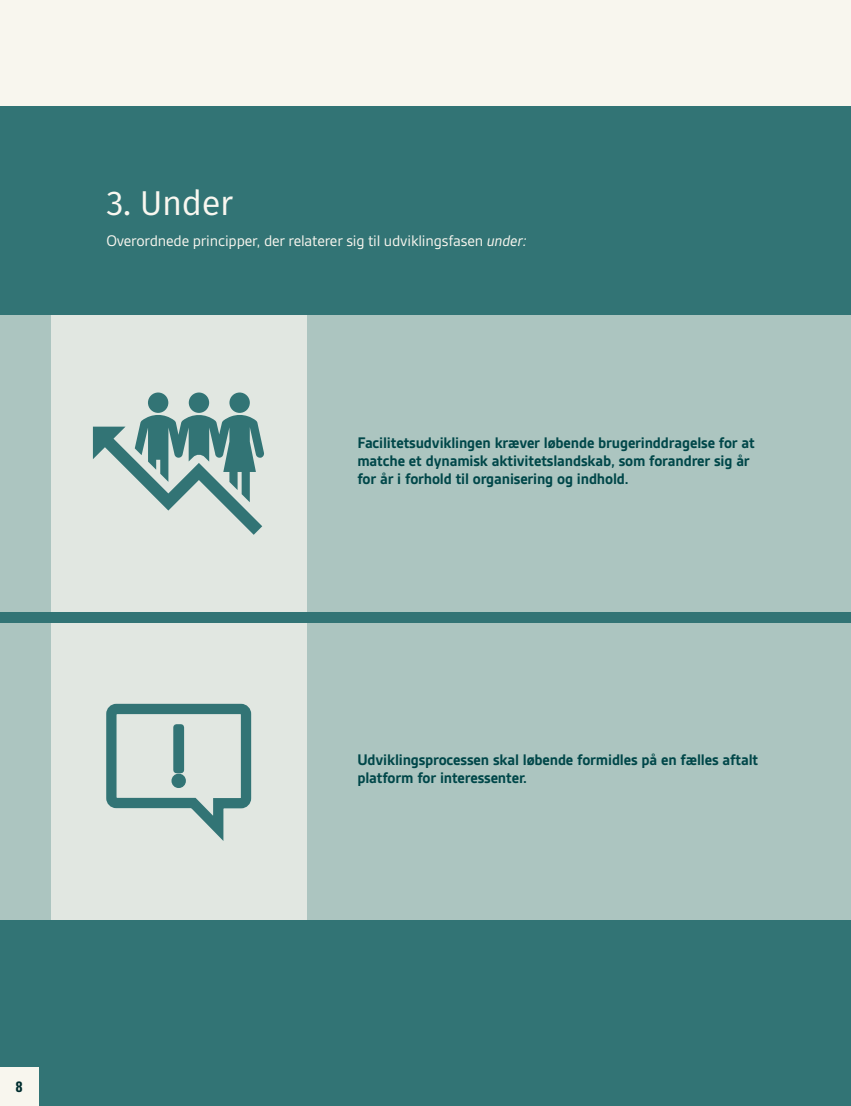
<style>
.page{position:relative;width:851px;height:1106px;background:#fff}
.page>*{position:absolute;margin:0;border:0;box-sizing:border-box;transform-origin:0 0}
.t1{font:34.5px "Fira Sans";letter-spacing:-.01em;color:#f9f7f0}
.H3_Mellemrubrik{font:700 16.5px/18px "Gesta";letter-spacing:-.01em;color:#004749}
.P_neg{font:16.5px "Gesta";letter-spacing:-.01em;color:#f8f6ef}
.t2{font:700 condensed 15px "Univers LT Std";color:#002d2e}
.s1{font-style:italic}
</style>
<div class="page">
<div style="left:0;top:0;width:850px;height:1106px;background:#f8f6ee"></div>
<div style="left:0;top:106px;width:850px;height:1000px;background:#acc5c0"></div>
<div style="left:51px;top:623px;width:255px;height:298px;background:#e1e7e1"></div>
<svg style="left:106px;top:703px;width:146px;height:138px"></svg>
<div style="left:173px;top:724px;width:11px;height:49px;border:6px solid #327475"></div>
<div style="left:174px;top:776px;width:9px;height:9px;background:#327475;border-radius:50%"></div>
<div style="left:171px;top:773px;width:15px;height:15px;border:6px solid #327475;border-radius:50%"></div>
<div style="left:51px;top:315px;width:255px;height:297px;background:#e1e7e1"></div>
<div style="left:229px;top:392px;width:21px;height:21px;background:#327475;border-radius:50%"></div>
<svg style="left:93px;top:415px;width:171px;height:120px"></svg>
<div style="left:148px;top:392px;width:20px;height:21px;background:#327475;border-radius:50%"></div>
<div style="left:189px;top:392px;width:20px;height:21px;background:#327475;border-radius:50%"></div>
<div style="left:0;top:106px;width:850px;height:209px;background:#327475"></div>
<div style="left:0;top:612px;width:850px;height:11px;background:#327475"></div>
<div style="left:0;top:921px;width:850px;height:185px;background:#327475"></div>
<div style="left:0;top:1067px;width:38px;height:39px;background:#f8f6ee"></div>
<h2 class="t1" style="left:106px;top:177px;width:128px">3. Under</h2>
<p class="P_neg" style="left:106px;top:231px;width:422px">Overordnede principper, der relaterer sig til udviklingsfasen <span class="s1">under:</span></p>
<h3 class="H3_Mellemrubrik" style="left:357px;top:434px;width:399px">Facilitetsudviklingen kræver løbende brugerinddragelse for at matche et dynamisk aktivitetslandskab, som forandrer sig år for år i forhold til organisering og indhold.</h3>
<h3 class="H3_Mellemrubrik" style="left:357px;top:750px;width:402px">Udviklingsprocessen skal løbende formidles på en fælles aftalt platform for interessenter.</h3>
<p class="t2" style="left:16px;top:1077px;width:8px">8</p>
</div>
